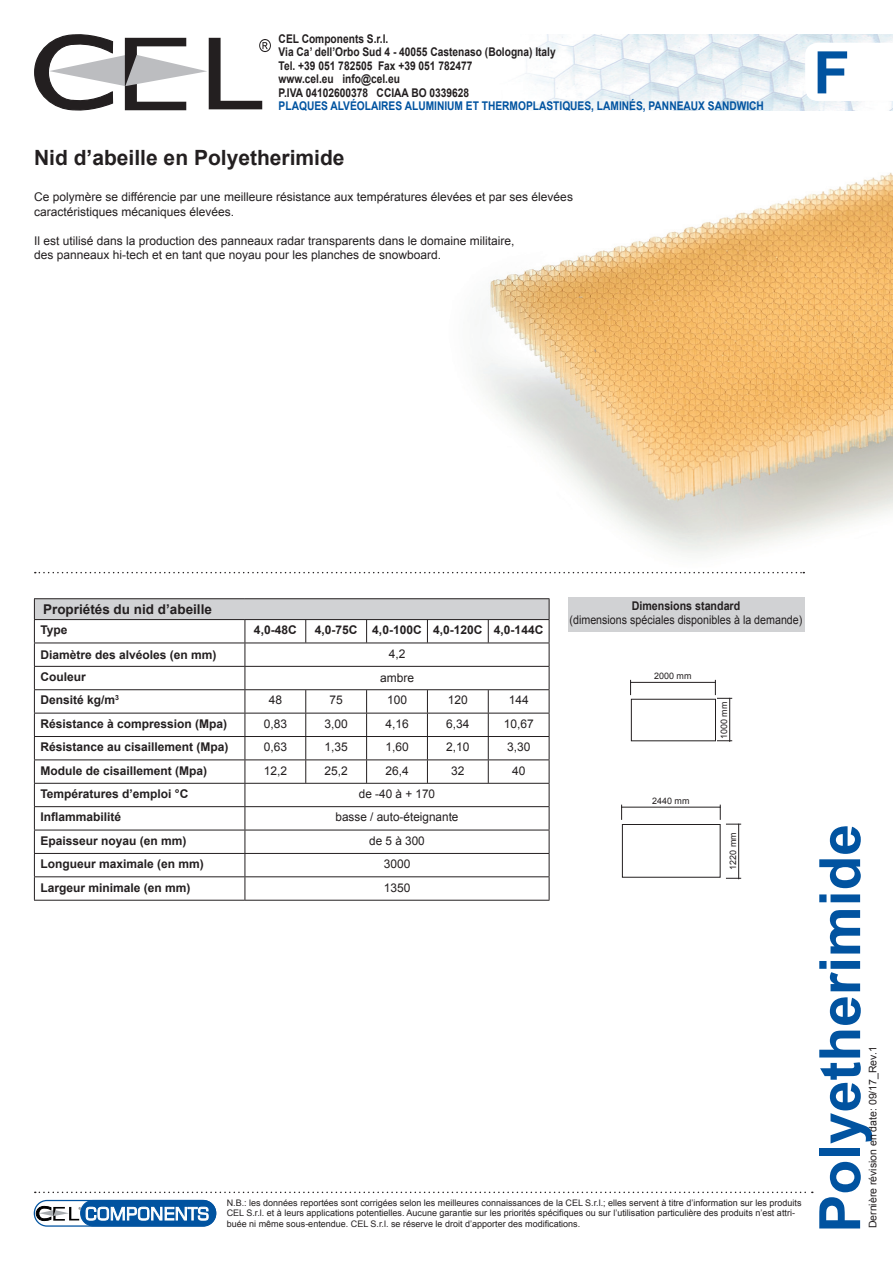
<style>
.page{position:relative;width:893px;height:1263px;background:#fff}
.page>*{position:absolute;margin:0;border:0;box-sizing:border-box;transform-origin:0 0}
.t1{font:700 58.65px "Arial";color:#0153a0}
.t2{font:700 57px "Arial";color:#0153a0}
.t3{font:700 21px "Arial";color:#231f20}
.t4{font:700 13.5px "Arial";color:#231f20}
.t5{font:12px/14.4px "Arial";color:#231f20}
.t6{font:700 12px "Arial";color:#231f20}
.t7{font:700 12px/13.5px "Arial";color:#231f20;scale:.85 1}
.t8{font:700 12px "Arial";color:#0153a0;scale:.85 1}
.t9{font:12px "Arial";color:#231f20;scale:.89 1}
.t10{font:700 12px "Arial";color:#231f20;scale:.89 1}
.t11{font:10.5px "Arial";color:#231f20}
.t12{font:9px/10.8px "Arial";color:#231f20}
.t13{font:8.85px "Arial";color:#231f20}
</style>
<div class="page">
<img style="left:374px;top:172px;width:518px;height:432px">
<hr style="left:34px;top:598px;width:211px;height:1px;background:#231f20">
<hr style="left:245px;top:598px;width:304px;height:1px;background:#231f20">
<hr style="left:245px;top:900px;width:304px;height:1px;background:#231f20">
<svg style="left:34px;top:599px;width:515px;height:301px"></svg>
<hr style="left:34px;top:689px;width:211px;height:1px;background:#231f20">
<hr style="left:34px;top:643px;width:211px;height:1px;background:#231f20">
<hr style="left:34px;top:666px;width:211px;height:1px;background:#231f20">
<hr style="left:34px;top:713px;width:211px;height:1px;background:#231f20">
<hr style="left:34px;top:736px;width:211px;height:1px;background:#231f20">
<hr style="left:34px;top:760px;width:211px;height:1px;background:#231f20">
<hr style="left:34px;top:783px;width:211px;height:1px;background:#231f20">
<hr style="left:34px;top:806px;width:211px;height:1px;background:#231f20">
<hr style="left:34px;top:830px;width:211px;height:1px;background:#231f20">
<hr style="left:34px;top:853px;width:211px;height:1px;background:#231f20">
<hr style="left:34px;top:876px;width:211px;height:1px;background:#231f20">
<hr style="left:34px;top:900px;width:211px;height:1px;background:#231f20">
<svg style="left:35px;top:572px;width:769px;height:1px"></svg>
<div style="left:631px;top:699px;width:85px;height:42px;border:1px solid #231f20"></div>
<hr style="left:630px;top:682px;width:85px;height:1px;background:#231f20">
<svg style="left:630px;top:680px;width:1px;height:15px"></svg>
<hr style="left:729px;top:698px;width:1px;height:43px;background:#231f20">
<svg style="left:714px;top:680px;width:18px;height:19px"></svg>
<svg style="left:717px;top:741px;width:15px;height:1px"></svg>
<div style="left:622px;top:824px;width:98px;height:54px;border:1px solid #231f20"></div>
<hr style="left:621px;top:807px;width:99px;height:1px;background:#231f20">
<svg style="left:621px;top:805px;width:1px;height:15px"></svg>
<hr style="left:738px;top:824px;width:1px;height:55px;background:#231f20">
<svg style="left:719px;top:805px;width:22px;height:20px"></svg>
<svg style="left:726px;top:878px;width:15px;height:1px"></svg>
<img style="left:523px;top:34px;width:369px;height:77px">
<svg style="left:34px;top:34px;width:237px;height:77px"></svg>
<svg style="left:805px;top:43px;width:87px;height:58px"></svg>
<svg style="left:35px;top:1192px;width:777px;height:1px"></svg>
<div style="left:34px;top:1200px;width:182px;height:27px;border:1px solid #0153a0;border-radius:13px"></div>
<div style="left:81px;top:1200px;width:135px;height:26px;background:#0153a0;border-radius:13px"></div>
<div style="left:80px;top:1200px;width:136px;height:26px;border:1px solid #0153a0;border-radius:13px"></div>
<svg style="left:36px;top:1205px;width:173px;height:16px"></svg>
<div style="left:568px;top:598px;width:236px;height:34px;background:#d1d2d4"></div>
<p class="t7" style="left:279px;top:32px;width:327px">CEL Components S.r.l.<br>Via Ca’ dell’Orbo Sud 4 - 40055 Castenaso (Bologna) Italy Tel. +39 051 782505 Fax +39 051 782477<br>www.cel.eu info@cel.eu<br>P.IVA 04102600378 CCIAA BO 0339628</p>
<p class="t8" style="left:279px;top:99px;width:572px">PLAQUES ALVÉOLAIRES ALUMINIUM ET THERMOPLASTIQUES, LAMINÉS, PANNEAUX SANDWICH</p>
<h3 class="t3" style="left:34px;top:146px;width:312px">Nid d’abeille en Polyetherimide</h3>
<p class="t5" style="left:34px;top:190px;width:540px">Ce polymère se différencie par une meilleure résistance aux températures élevées et par ses élevées caractéristiques mécaniques élevées.</p>
<p class="t5" style="left:34px;top:233px;width:482px">Il est utilisé dans la production des panneaux radar transparents dans le domaine militaire, des panneaux hi-tech et en tant que noyau pour les planches de snowboard.</p>
<h1 class="t1" style="left:813px;top:40px;width:38px">F</h1>
<p class="t4" style="left:43px;top:601px;width:170px">Propriétés du nid d’abeille</p>
<p class="t6" style="left:40px;top:623px;width:29px">Type</p>
<p class="t6" style="left:254px;top:623px;width:44px">4,0-48C</p>
<p class="t6" style="left:315px;top:623px;width:230px">4,0-75C 4,0-100C 4,0-120C 4,0-144C</p>
<p class="t6" style="left:40px;top:648px;width:178px">Diamètre des alvéoles (en mm)</p>
<p class="t5" style="left:388px;top:646px;width:18px">4,2</p>
<p class="t6" style="left:40px;top:670px;width:47px">Couleur</p>
<p class="t5" style="left:380px;top:671px;width:36px">ambre</p>
<p class="t6" style="left:40px;top:694px;width:80px">Densité kg/m<sup>3</sup></p>
<p class="t5" style="left:269px;top:693px;width:15px">48</p>
<p class="t5" style="left:329px;top:693px;width:15px">75</p>
<p class="t5" style="left:387px;top:693px;width:22px">100</p>
<p class="t5" style="left:448px;top:693px;width:22px">120</p>
<p class="t5" style="left:508px;top:693px;width:22px">144</p>
<p class="t6" style="left:40px;top:717px;width:188px">Résistance à compression (Mpa)</p>
<p class="t5" style="left:264px;top:717px;width:25px">0,83</p>
<p class="t5" style="left:324px;top:717px;width:25px">3,00</p>
<p class="t5" style="left:385px;top:717px;width:25px">4,16</p>
<p class="t5" style="left:446px;top:717px;width:25px">6,34</p>
<p class="t5" style="left:503px;top:717px;width:32px">10,67</p>
<p class="t6" style="left:40px;top:740px;width:190px">Résistance au cisaillement (Mpa)</p>
<p class="t5" style="left:264px;top:740px;width:25px">0,63</p>
<p class="t5" style="left:324px;top:740px;width:25px">1,35</p>
<p class="t5" style="left:385px;top:740px;width:25px">1,60</p>
<p class="t5" style="left:446px;top:740px;width:25px">2,10</p>
<p class="t5" style="left:507px;top:740px;width:25px">3,30</p>
<p class="t6" style="left:40px;top:764px;width:168px">Module de cisaillement (Mpa)</p>
<p class="t5" style="left:264px;top:763px;width:25px">12,2</p>
<p class="t5" style="left:324px;top:763px;width:25px">25,2</p>
<p class="t5" style="left:385px;top:763px;width:25px">26,4</p>
<p class="t5" style="left:451px;top:763px;width:15px">32</p>
<p class="t5" style="left:512px;top:763px;width:15px">40</p>
<p class="t6" style="left:40px;top:787px;width:149px">Températures d’emploi °C</p>
<p class="t5" style="left:359px;top:787px;width:78px">de -40 à + 170</p>
<p class="t6" style="left:40px;top:811px;width:82px">Inflammabilité</p>
<p class="t5" style="left:335px;top:810px;width:124px">basse / auto-éteignante</p>
<p class="t6" style="left:40px;top:834px;width:148px">Epaisseur noyau (en mm)</p>
<p class="t5" style="left:369px;top:833px;width:57px">de 5 à 300</p>
<p class="t6" style="left:40px;top:857px;width:165px">Longueur maximale (en mm)</p>
<p class="t5" style="left:383px;top:857px;width:28px">3000</p>
<p class="t6" style="left:40px;top:881px;width:152px">Largeur minimale (en mm)</p>
<p class="t5" style="left:383px;top:880px;width:28px">1350</p>
<p class="t10" style="left:631px;top:599px;width:124px">Dimensions standard</p>
<p class="t9" style="left:569px;top:613px;width:263px">(dimensions spéciales disponibles à la demande)</p>
<p class="t13" style="left:654px;top:671px;width:39px">2000 mm</p>
<p class="t13" style="left:652px;top:796px;width:39px">2440 mm</p>
<p class="t13" style="left:719px;top:739px;width:39px;rotate:-90deg">1000 mm</p>
<p class="t13" style="left:728px;top:870px;width:39px;rotate:-90deg">1220 mm</p>
<p class="t12" style="left:227px;top:1197px;width:576px">N.B.: les données reportées sont corrigées selon les meilleures connaissances de la CEL S.r.l.; elles servent à titre d’information sur les produits<br>CEL S.r.l. et à leurs applications potentielles. Aucune garantie sur les priorités spécifiques ou sur l’utilisation particulière des produits n’est attri&shy;buée ni même sous-entendue. CEL S.r.l. se réserve le droit d’apporter des modifications.</p>
<h2 class="t2" style="left:808px;top:1233px;width:410px;rotate:-90deg">Polyetherimide</h2>
<p class="t11" style="left:867px;top:1228px;width:183px;rotate:-90deg">Dernière révision en date: 09/17_Rev.1</p>
</div>
